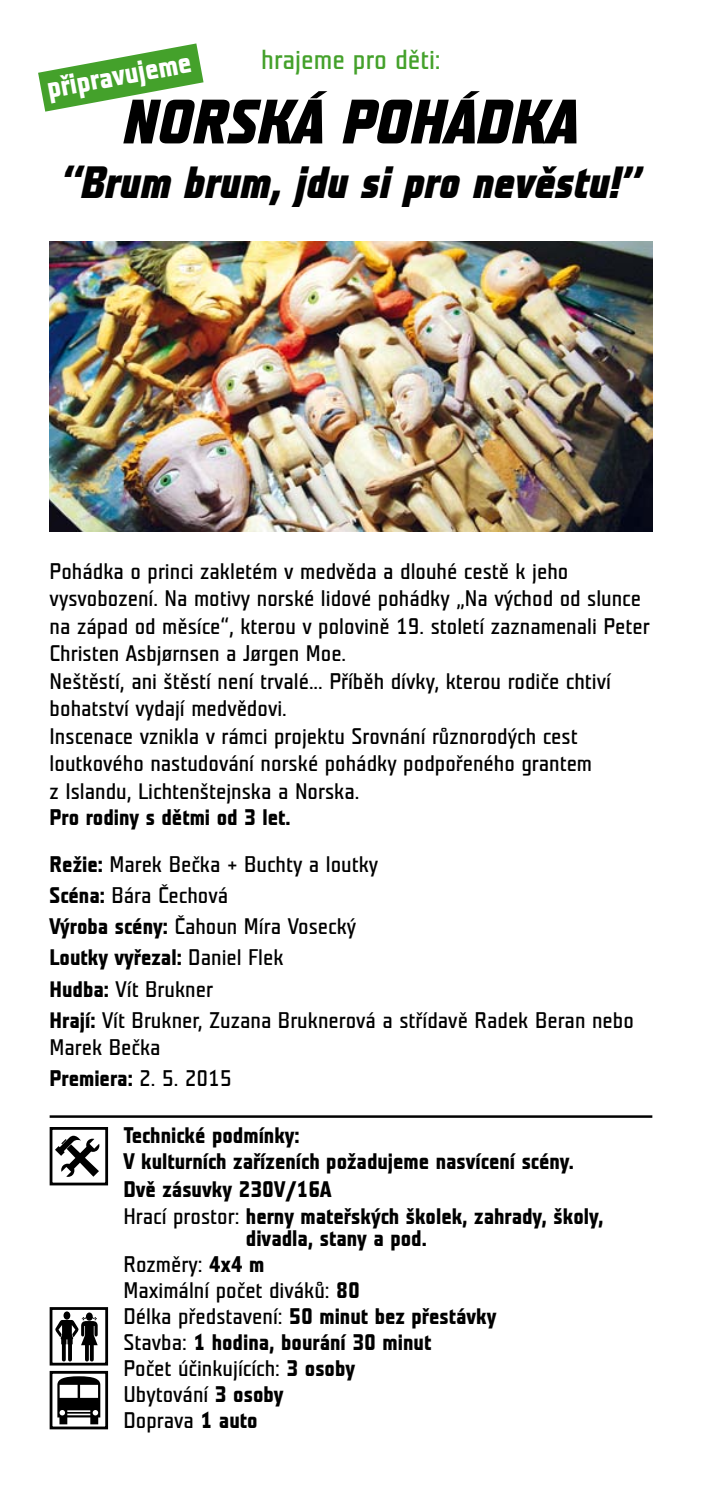
<style>
.page{position:relative;width:702px;height:1489px;background:#fff}
.page>*{position:absolute;margin:0;border:0;box-sizing:border-box;transform-origin:0 0}
.t1{font:italic 700 62.5px "Teuton Fett CE";color:#000}
.t2{font:italic 700 45px "Teuton Fett CE";color:#000}
.t3{font:700 29.25px "Teuton Normal CE";color:#fff}
.t4{font:27.5px "Teuton Normal CE";color:#44a12b}
.t5{font:22.5px/27.5px "Teuton Normal CE";color:#000}
.t6{font:700 22.5px/26px "Teuton Normal CE";color:#000}
.s1{font-weight:400}
.s2{font-weight:700}
</style>
<div class="page">
<div style="left:50px;top:1126px;width:58px;height:59px;border:3px solid #000"></div>
<svg style="left:55px;top:1135px;width:44px;height:41px"></svg>
<div style="left:50px;top:1306px;width:58px;height:59px;border:3px solid #000"></div>
<svg style="left:55px;top:1311px;width:43px;height:50px"></svg>
<svg style="left:57px;top:1376px;width:43px;height:48px"></svg>
<div style="left:50px;top:1370px;width:58px;height:59px;border:3px solid #000"></div>
<hr style="left:50px;top:1115px;width:602px;height:2px;background:#000">
<img style="left:50px;top:241px;width:602px;height:290px">
<svg style="left:38px;top:43px;width:165px;height:69px"></svg>
<p class="t4" style="left:261px;top:46px;width:181px">hrajeme pro děti:</p>
<p class="t3" style="left:44px;top:74px;width:148px;rotate:-11deg">připravujeme</p>
<h1 class="t1" style="left:123px;top:90px;width:457px">NORSKÁ POHÁDKA</h1>
<h2 class="t2" style="left:61px;top:160px;width:582px">“Brum brum, jdu si pro nevěstu!”</h2>
<p class="t5" style="left:50px;top:558px;width:601px">Pohádka o princi zakletém v medvěda a dlouhé cestě k jeho vysvobození. Na motivy norské lidové pohádky „Na východ od slunce na západ od měsíce“, kterou v polovině 19. století zaznamenali Peter Christen Asbjørnsen a Jørgen Moe.<br>Neštěstí, ani štěstí není trvalé... Příběh dívky, kterou rodiče chtiví bohatství vydají medvědovi.<br>Inscenace vznikla v rámci projektu Srovnání různorodých cest loutkového nastudování norské pohádky podpořeného grantem<br>z Islandu, Lichtenštejnska a Norska.</p>
<p class="t6" style="left:50px;top:794px;width:330px;line-height:47px">Pro rodiny s dětmi od 3 let.<br>Režie: <span class="s1">Marek Bečka + Buchty a loutky</span></p>
<p class="t5" style="left:50px;top:880px;width:585px;line-height:31px"><span class="s2">Scéna:</span> Bára Čechová<br><span class="s2">Výroba scény:</span> Čahoun Míra Vosecký<br><span class="s2">Loutky vyřezal:</span> Daniel Flek<br><span class="s2">Hudba:</span> Vít Brukner<br><span class="s2">Hrají:</span> Vít Brukner, Zuzana Bruknerová a střídavě Radek Beran nebo</p>
<p class="t5" style="left:50px;top:1032px;width:184px;line-height:31px">Marek Bečka<br><span class="s2">Premiera:</span> 2. 5. 2015</p>
<p class="t6" style="left:123px;top:1122px;width:452px">Technické podmínky:<br>V kulturních zařízeních požadujeme nasvícení scény.</p>
<p class="t6" style="left:123px;top:1177px;width:481px">Dvě zásuvky 230V/16A<br><span class="s1">Hrací prostor:</span> herny mateřských školek, zahrady, školy,</p>
<p class="t5" style="left:123px;top:1225px;width:374px;line-height:26px;text-indent:122px"><span class="s2">divadla, stany a pod.<br></span>Rozměry: <span class="s2">4x4 m<br></span>Maximální počet diváků: <span class="s2">80<br></span>Délka představení: <span class="s2">50 minut bez přestávky<br></span>Stavba: <span class="s2">1 hodina, bourání 30 minut<br></span>Počet účinkujících: <span class="s2">3 osoby<br></span>Ubytování <span class="s2">3 osoby<br></span>Doprava <span class="s2">1 auto</span></p>
</div>
